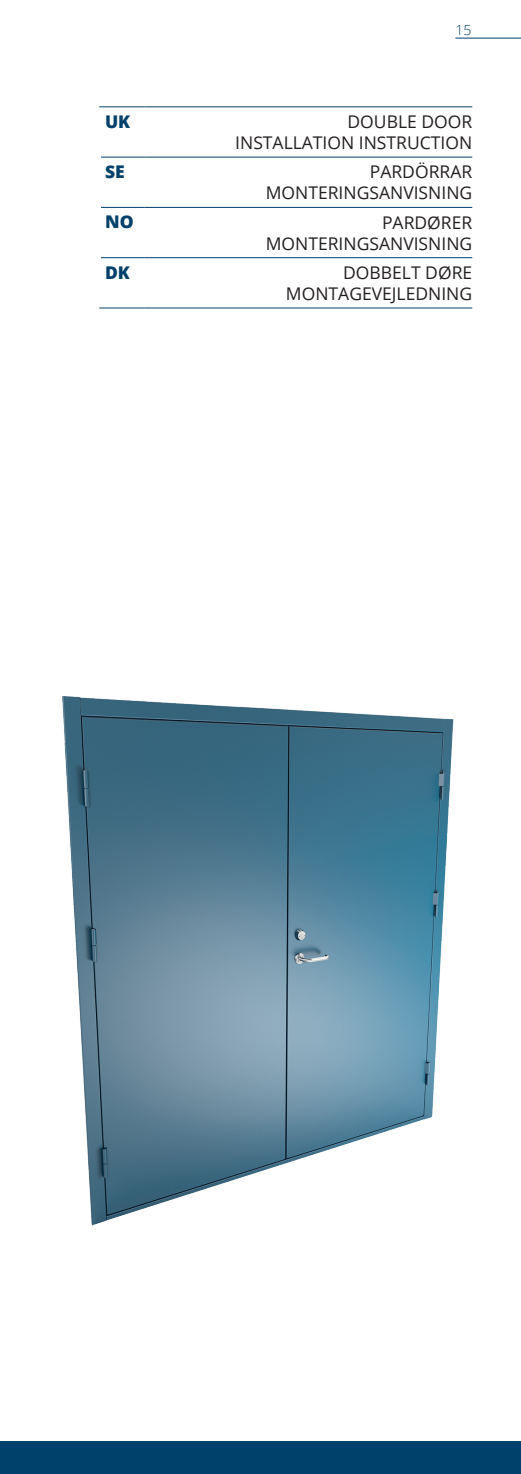
<style>
.page{position:relative;width:521px;height:1474px;background:#fff}
.page>*{position:absolute;margin:0;border:0;box-sizing:border-box;transform-origin:0 0}
.Table__Sections__BOD{font:17.5px/21px "Open Sans";color:#231f20;text-align:right}
.Table__Sections__Cou{font:800 17.5px "Open Sans";color:#00416b}
.t1{font:300 14px "Open Sans";color:#00416b}
</style>
<div class="page">
<hr style="left:455px;top:38px;width:66px;height:1px;background:#00416b">
<div style="left:0;top:1441px;width:521px;height:32px;background:#00416b"></div>
<hr style="left:145px;top:106px;width:327px;height:1px;background:#00416b">
<hr style="left:101px;top:157px;width:44px;height:1px;background:#00416b">
<hr style="left:145px;top:157px;width:327px;height:1px;background:#00416b">
<hr style="left:101px;top:207px;width:44px;height:1px;background:#00416b">
<hr style="left:145px;top:207px;width:327px;height:1px;background:#00416b">
<hr style="left:101px;top:257px;width:44px;height:1px;background:#00416b">
<hr style="left:145px;top:257px;width:327px;height:1px;background:#00416b">
<hr style="left:99px;top:308px;width:46px;height:1px;background:#00416b">
<hr style="left:145px;top:308px;width:327px;height:1px;background:#00416b">
<hr style="left:99px;top:106px;width:46px;height:1px;background:#00416b">
<img style="left:62px;top:696px;width:392px;height:530px">
<p class="t1" style="left:455px;top:20px;width:17px">15</p>
<p class="Table__Sections__Cou" style="left:105px;top:108px;width:27px">UK</p>
<p class="Table__Sections__BOD" style="left:347px;top:111px;width:126px">DOUBLE DOOR</p>
<p class="Table__Sections__BOD" style="left:235px;top:132px;width:238px">INSTALLATION INSTRUCTION</p>
<p class="Table__Sections__Cou" style="left:105px;top:158px;width:21px">SE</p>
<p class="Table__Sections__BOD" style="left:266px;top:161px;width:208px">PARDÖRRAR<br>MONTERINGSANVISNING</p>
<p class="Table__Sections__Cou" style="left:105px;top:209px;width:30px">NO</p>
<p class="Table__Sections__BOD" style="left:266px;top:211px;width:208px">PARDØRER<br>MONTERINGSANVISNING</p>
<p class="Table__Sections__Cou" style="left:105px;top:259px;width:26px">DK</p>
<p class="Table__Sections__BOD" style="left:286px;top:262px;width:188px">DOBBELT DØRE<br>MONTAGEVEJLEDNING</p>
</div>
